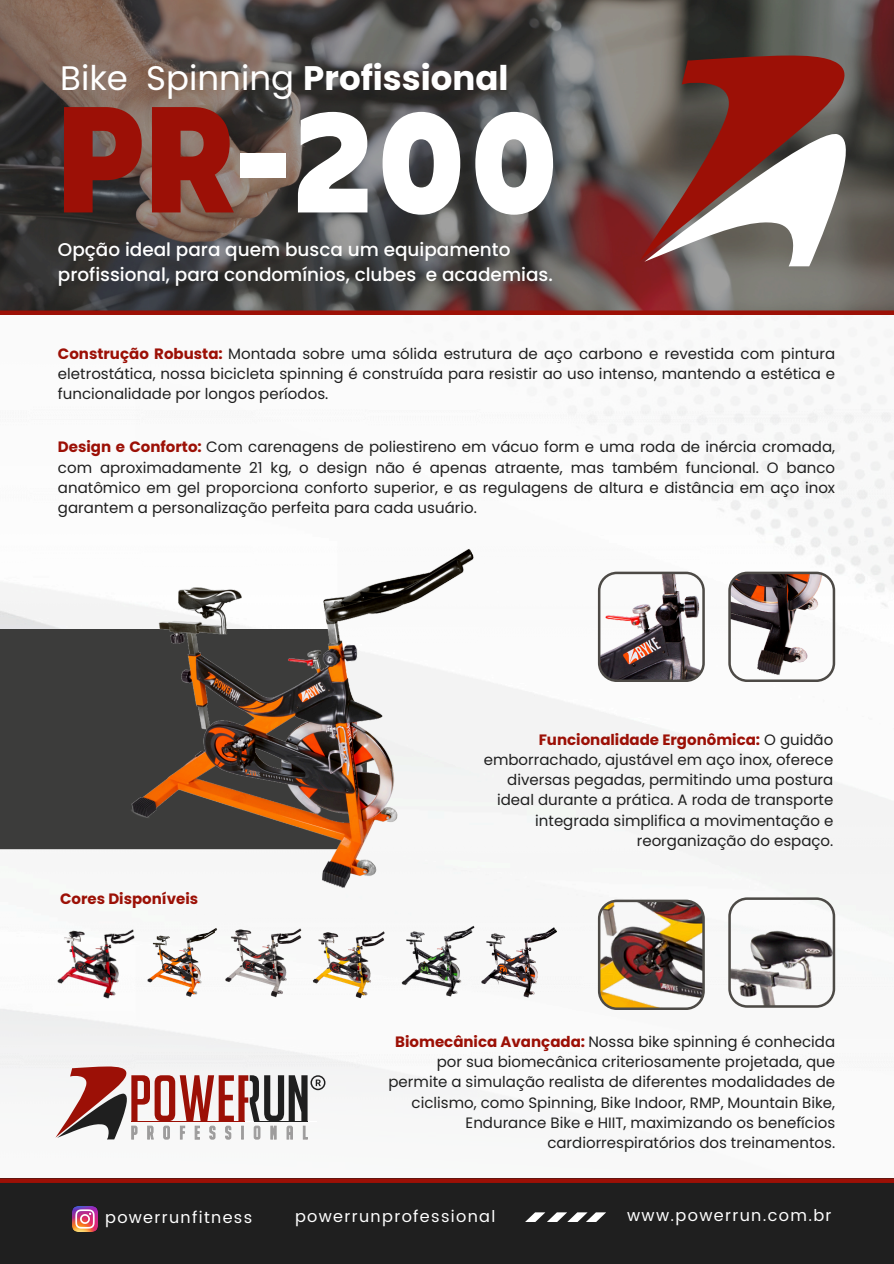
<style>
.page{position:relative;width:894px;height:1264px;background:#fff}
.page>*{position:absolute;margin:0;border:0;box-sizing:border-box;transform-origin:0 0}
.t1{font:900 150.45px "TS Tarek";color:#fff}
.t2{font:34.05px "Poppins";color:#fff}
.t3{font:500 18.45px/24.6px "Poppins";color:#fff}
.t4{font:16.2px "Poppins";letter-spacing:.085em;color:#fff}
.t5{font:15px/20.2px "Poppins";color:#1f1f1f;text-align:justify}
.t6{font:700 15px "Poppins";color:#9c1006}
.s1{font-weight:700}
.s2{color:#9c1006}
.s3{font-weight:700;color:#9c1006}
</style>
<div class="page">
<img style="left:0;top:331px;width:893px;height:390px">
<img style="left:0;top:756px;width:893px;height:384px">
<div style="left:0;top:1178px;width:893px;height:85px;background:#1f1f1f"></div>
<img style="left:0;top:0;width:893px;height:310px">
<svg style="left:639px;top:56px;width:207px;height:210px"></svg>
<img style="left:72px;top:1206px;width:25px;height:25px">
<svg style="left:526px;top:1212px;width:80px;height:9px"></svg>
<div style="left:0;top:310px;width:893px;height:5px;background:#9c1006"></div>
<svg style="left:0;top:1178px;width:893px;height:4px;fill:#9c1006"></svg>
<svg style="left:55px;top:1066px;width:270px;height:73px"></svg>
<div style="left:0;top:629px;width:110px;height:220px;background:#3c3c3b"></div>
<img style="left:110px;top:532px;width:364px;height:367px">
<svg style="left:728px;top:571px;width:107px;height:111px"></svg>
<img style="left:597px;top:571px;width:107px;height:111px">
<svg style="left:728px;top:897px;width:107px;height:110px"></svg>
<img style="left:597px;top:899px;width:107px;height:111px">
<img style="left:58px;top:921px;width:76px;height:84px">
<img style="left:139px;top:919px;width:84px;height:84px">
<img style="left:218px;top:919px;width:99px;height:80px">
<img style="left:309px;top:922px;width:87px;height:78px">
<img style="left:396px;top:920px;width:79px;height:81px">
<img style="left:475px;top:920px;width:86px;height:81px">
<p class="t2" style="left:60px;top:55px;width:450px">Bike Spinning <span class="s1">Profissional</span></p>
<p class="t1" style="left:58px;top:84px;width:504px"><span class="s2">PR</span>-200</p>
<p class="t3" style="left:58px;top:237px;width:496px">Opção ideal para quem busca um equipamento profissional, para condomínios, clubes e academias.</p>
<p class="t5" style="left:58px;top:343px;width:778px"><span class="s3">Construção Robusta:</span> Montada sobre uma sólida estrutura de aço carbono e revestida com pintura eletrostática, nossa bicicleta spinning é construída para resistir ao uso intenso, mantendo a estética e funcionalidade por longos períodos.</p>
<p class="t5" style="left:58px;top:437px;width:778px"><span class="s3">Design e Conforto:</span> Com carenagens de poliestireno em vácuo form e uma roda de inércia cromada, com aproximadamente 21 kg, o design não é apenas atraente, mas também funcional. O banco anatômico em gel proporciona conforto superior, e as regulagens de altura e distância em aço inox garantem a personalização perfeita para cada usuário.</p>
<h1 class="t6" style="left:60px;top:888px;width:139px">Cores Disponíveis</h1>
<p class="t5" style="left:483px;top:729px;width:351px;text-align:right"><span class="s3">Funcionalidade Ergonômica:</span> O guidão emborrachado, ajustável em aço inox, oferece diversas pegadas, permitindo uma postura ideal durante a prática. A roda de transporte integrada simplifica a movimentação e reorganização do espaço.</p>
<p class="t5" style="left:388px;top:1031px;width:448px;text-align:right"><span class="s3">Biomecânica Avançada:</span> Nossa bike spinning é conhecida por sua biomecânica criteriosamente projetada, que permite a simulação realista de diferentes modalidades de ciclismo, como Spinning, Bike Indoor, RMP, Mountain Bike, Endurance Bike e HIIT, maximizando os benefícios cardiorrespiratórios dos treinamentos.</p>
<p class="t4" style="left:105px;top:1207px;width:149px">powerrunfitness</p>
<p class="t4" style="left:295px;top:1206px;width:202px">powerrunprofessional</p>
<p class="t4" style="left:627px;top:1205px;width:206px">www.powerrun.com.br</p>
</div>
